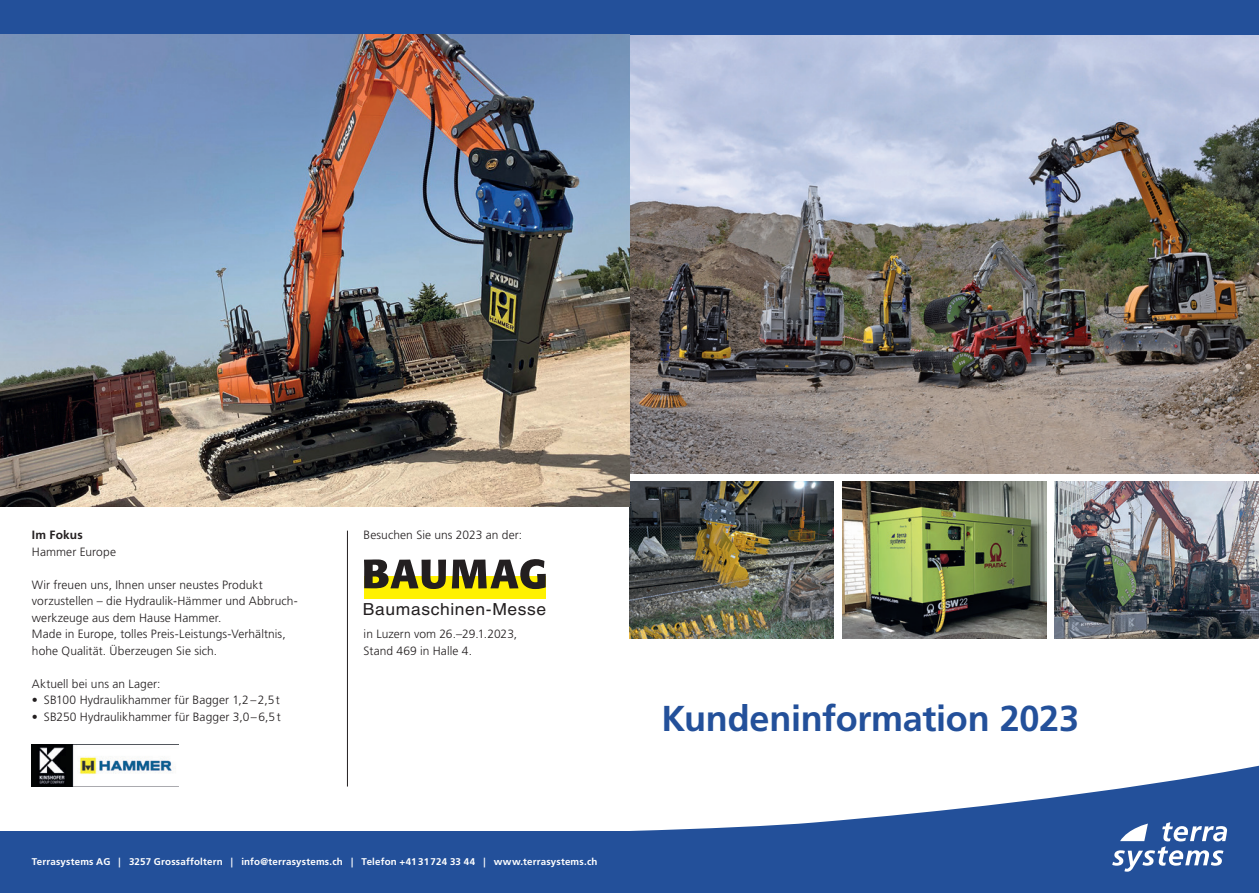
<style>
.page{position:relative;width:1259px;height:893px;background:#fff}
.page>*{position:absolute;margin:0;border:0;box-sizing:border-box;transform-origin:0 0}
.t1{font:700 36px "Frutiger LT";letter-spacing:-.01em;color:#23509a}
.t2{font:16.65px "Helvetica LT Std";letter-spacing:.035em;color:#231f20;scale:1.05 1}
.t3{font:300 12px/16.5px "Frutiger LT";letter-spacing:.005em;color:#231f20}
.t4{font:700 12px "Frutiger LT";letter-spacing:.02em;color:#231f20}
.t5{font:700 9.75px "Frutiger LT";letter-spacing:.02em;color:#fff}
</style>
<div class="page">
<svg style="left:0;top:763px;width:1259px;height:130px;fill:#23509a"></svg>
<svg style="left:1112px;top:822px;width:115px;height:50px"></svg>
<img style="left:629px;top:34px;width:630px;height:439px">
<img style="left:629px;top:481px;width:204px;height:157px">
<div style="left:0;top:0;width:1259px;height:34px;background:#23509a"></div>
<img style="left:842px;top:481px;width:204px;height:157px">
<img style="left:1054px;top:481px;width:205px;height:157px">
<hr style="left:347px;top:531px;width:1px;height:255px;background:#231f20">
<div style="left:364px;top:576px;width:182px;height:23px;background:#fff101"></div>
<svg style="left:364px;top:559px;width:82px;height:30px"></svg>
<svg style="left:452px;top:559px;width:94px;height:30px"></svg>
<img style="left:0;top:34px;width:629px;height:472px">
<img style="left:32px;top:745px;width:147px;height:41px">
<p class="t4" style="left:32px;top:528px;width:52px">Im Fokus</p>
<p class="t3" style="left:32px;top:543px;width:86px">Hammer Europe</p>
<p class="t3" style="left:32px;top:576px;width:267px">Wir freuen uns, Ihnen unser neustes Produkt vorzustellen – die Hydraulik-Hämmer und Abbruch&shy;werkzeuge aus dem Hause Hammer.<br>Made in Europe, tolles Preis-Leistungs-Verhältnis, hohe Qualität. Überzeugen Sie sich.</p>
<p class="t3" style="left:32px;top:675px;width:130px">Aktuell bei uns an Lager:</p>
<p class="t3" style="left:32px;top:692px;width:249px">• SB100 Hydraulikhammer für Bagger 1,2–2,5t</p>
<p class="t3" style="left:32px;top:708px;width:250px">• SB250 Hydraulikhammer für Bagger 3,0–6,5t</p>
<p class="t3" style="left:364px;top:527px;width:160px">Besuchen Sie uns 2023 an der:</p>
<h2 class="t2" style="left:363px;top:599px;width:176px">Baumaschinen-Messe</h2>
<p class="t3" style="left:364px;top:626px;width:155px">in Luzern vom 26.–29.1.2023,<br>Stand 469 in Halle 4.</p>
<p class="t5" style="left:32px;top:856px;width:567px">Terrasystems AG | 3257 Grossaffoltern | info@terrasystems.ch | Telefon +41 31 724 33 44 | www.terrasystems.ch</p>
<h1 class="t1" style="left:661px;top:697px;width:419px">Kundeninformation 2023</h1>
</div>
